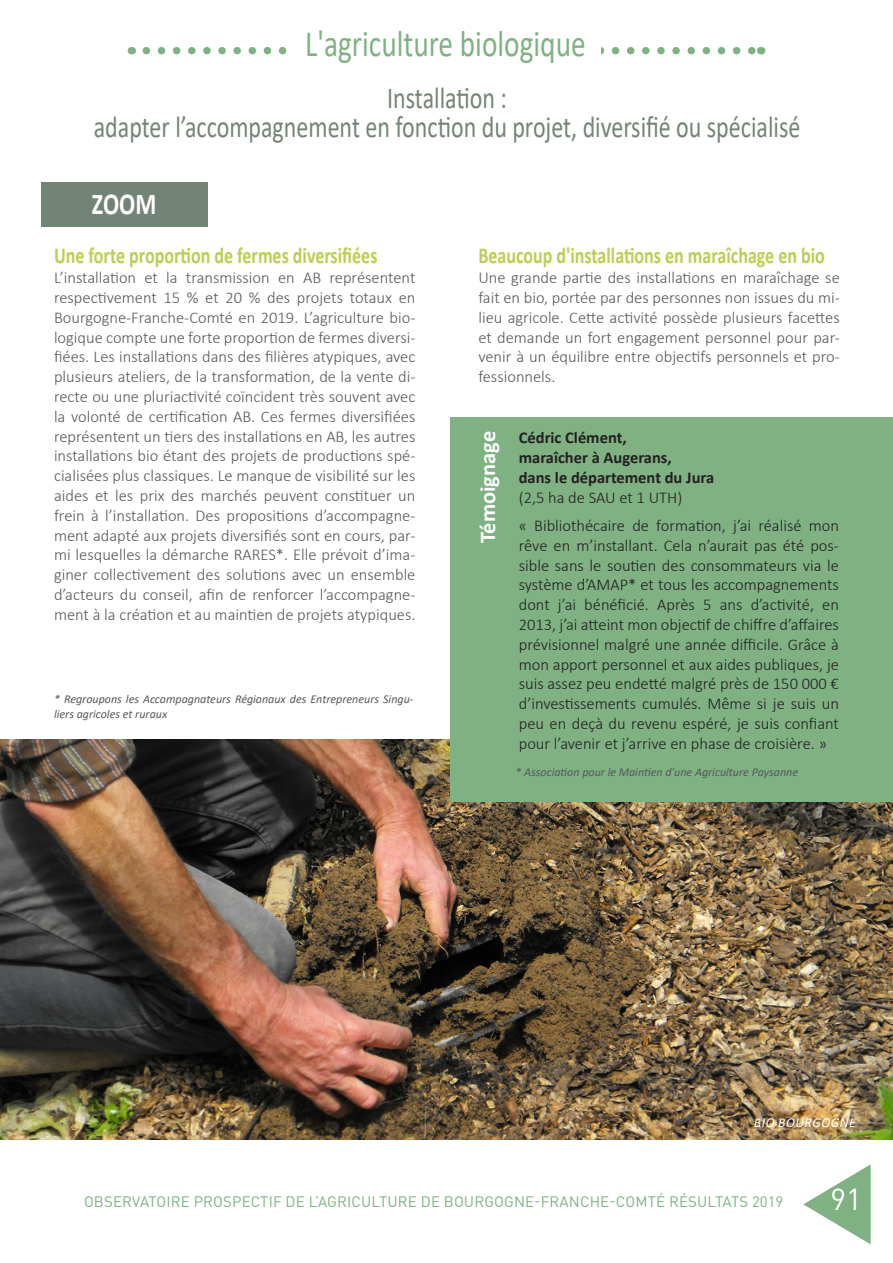
<style>
.page{position:relative;width:893px;height:1263px;background:#fff}
.page>*{position:absolute;margin:0;border:0;box-sizing:border-box;transform-origin:0 0}
.t1{font:37.35px "Calibri";color:#7fb183;scale:.79 1}
.t2{font:30.45px "Calibri";color:#728475;scale:.79 1}
.t3{font:700 30.45px "Calibri";color:#fff;scale:.79 1}
.t4{font:30px "DIN Pro";color:#fff}
.t5{font:700 22.8px "Calibri";color:#bdcd50;scale:.79 1}
.t6{font:700 22.5px "Calibri";color:#fff}
.t7{font:300 16.5px/19.8px "Calibri";color:#57585a;text-align:justify}
.t8{font:300 16.5px/19.8px "Calibri";color:#231f20;text-align:justify}
.t9{font:700 16.5px "Calibri";color:#231f20}
.t10{font:15px "DIN Pro";letter-spacing:.01em;color:#7fb183}
.t11{font:italic 13.5px "Calibri";letter-spacing:.04em;color:#fff}
.t12{font:italic 12px/14.4px "Calibri";color:#57585a}
</style>
<div class="page">
<svg style="left:146px;top:47px;width:607px;height:7px"></svg>
<svg style="left:803px;top:1164px;width:68px;height:80px"></svg>
<div style="left:290px;top:34px;width:311px;height:34px;background:#fff"></div>
<img style="left:0;top:740px;width:893px;height:400px">
<div style="left:41px;top:182px;width:166px;height:45px;background:#728475"></div>
<div style="left:451px;top:417px;width:442px;height:384px;background:#7fb183"></div>
<h1 class="t1" style="left:305px;top:18px;width:357px">L'agriculture biologique</h1>
<p class="t2" style="left:387px;top:77px;width:153px">Installation :</p>
<p class="t2" style="left:94px;top:106px;width:896px">adapter l’accompagnement en fonction du projet, diversifié ou spécialisé</p>
<p class="t3" style="left:92px;top:182px;width:83px">ZOOM</p>
<p class="t5" style="left:54px;top:240px;width:411px">Une forte proportion de fermes diversifiées</p>
<p class="t7" style="left:54px;top:268px;width:363px">L’installation et la transmission en AB représentent respectivement 15 % et 20 % des projets totaux en Bourgogne-Franche-Comté en 2019. L’agriculture bio&shy;logique compte une forte proportion de fermes diversi&shy;fiées. Les installations dans des filières atypiques, avec plusieurs ateliers, de la transformation, de la vente di&shy;recte ou une pluriactivité coïncident très souvent avec la volonté de certification AB. Ces fermes diversifiées représentent un tiers des installations en AB, les autres installations bio étant des projets de productions spé&shy;cialisées plus classiques. Le manque de visibilité sur les aides et les prix des marchés peuvent constituer un frein à l’installation. Des propositions d’accompagne&shy;ment adapté aux projets diversifiés sont en cours, par&shy;mi lesquelles la démarche RARES*. Elle prévoit d’ima&shy;giner collectivement des solutions avec un ensemble d’acteurs du conseil, afin de renforcer l’accompagne&shy;ment à la création et au maintien de projets atypiques.</p>
<p class="t12" style="left:54px;top:691px;width:361px">* Regroupons les Accompagnateurs Régionaux des Entrepreneurs Singu&shy;liers agricoles et ruraux</p>
<p class="t5" style="left:478px;top:240px;width:440px">Beaucoup d'installations en maraîchage en bio</p>
<p class="t7" style="left:478px;top:268px;width:363px">Une grande partie des installations en maraîchage se fait en bio, portée par des personnes non issues du mi&shy;lieu agricole. Cette activité possède plusieurs facettes et demande un fort engagement personnel pour par&shy;venir à un équilibre entre objectifs personnels et pro&shy;fessionnels.</p>
<p class="t6" style="left:472px;top:543px;width:114px;rotate:-90deg">Témoignage</p>
<p class="t9" style="left:519px;top:426px;width:109px">Cédric Clément,</p>
<p class="t9" style="left:519px;top:446px;width:154px">maraîcher à Augerans,</p>
<p class="t9" style="left:519px;top:466px;width:197px">dans le département du Jura</p>
<p class="t8" style="left:519px;top:487px;width:165px">(2,5 ha de SAU et 1 UTH)</p>
<p class="t8" style="left:519px;top:515px;width:322px">« Bibliothécaire de formation, j’ai réalisé mon rêve en m’installant. Cela n’aurait pas été pos&shy;sible sans le soutien des consommateurs via le système d’AMAP* et tous les accompagnements dont j’ai bénéficié. Après 5 ans d’activité, en 2013, j’ai atteint mon objectif de chiffre d’affaires prévisionnel malgré une année difficile. Grâce à mon apport personnel et aux aides publiques, je suis assez peu endetté malgré près de 150 000 € d’investissements cumulés. Même si je suis un peu en deçà du revenu espéré, je suis confiant pour l’avenir et j’arrive en phase de croisière. »</p>
<p class="t12" style="left:516px;top:764px;width:284px">* Association pour le Maintien d'une Agriculture Paysanne</p>
<p class="t11" style="left:754px;top:1113px;width:103px">BIO BOURGOGNE</p>
<p class="t10" style="left:84px;top:1192px;width:701px">OBSERVATOIRE PROSPECTIF DE L’AGRICULTURE DE BOURGOGNE-FRANCHE-COMTÉ RÉSULTATS 2019</p>
<h3 class="t4" style="left:830px;top:1179px;width:33px">91</h3>
</div>
